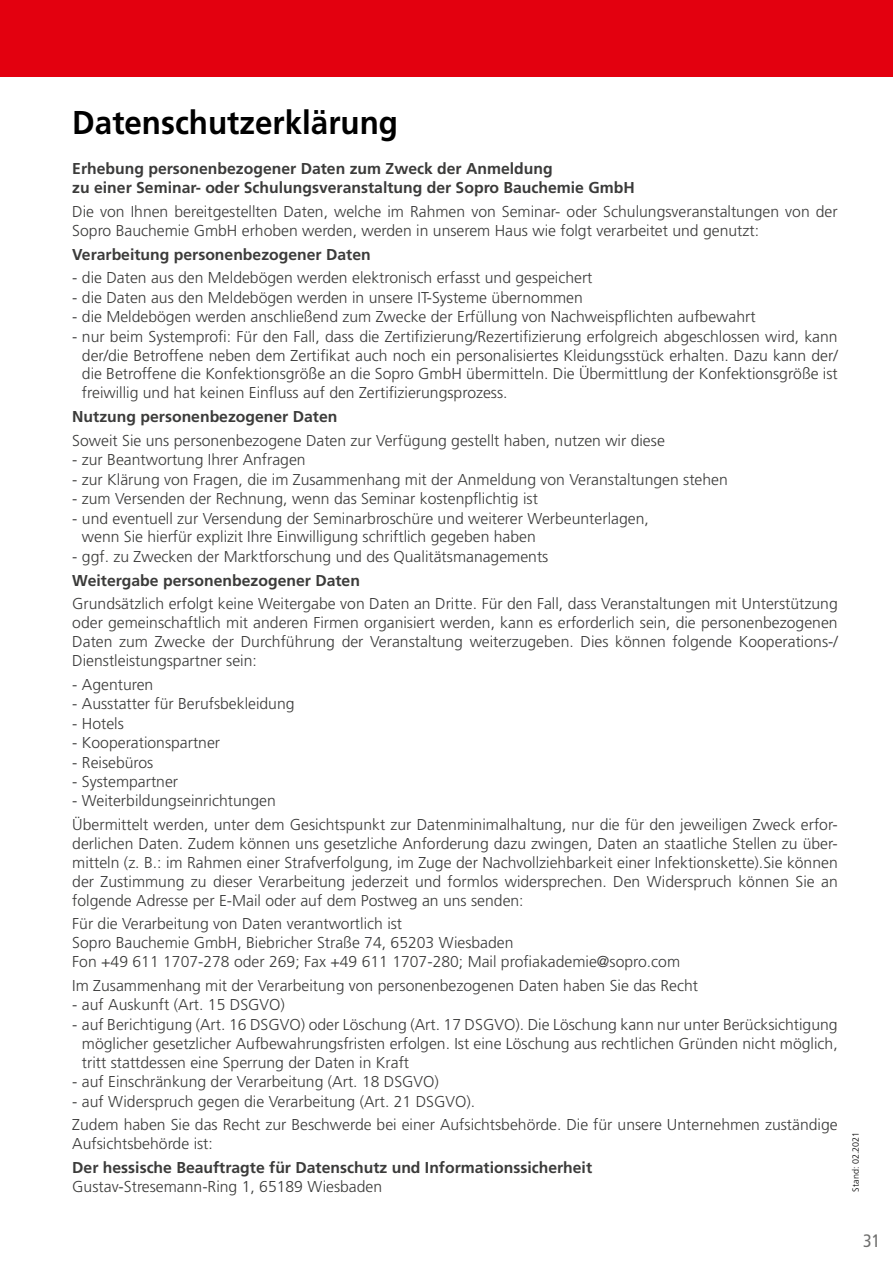
<style>
.page{position:relative;width:893px;height:1263px;background:#fff}
.page>*{position:absolute;margin:0;border:0;box-sizing:border-box;transform-origin:0 0}
.t1{font:700 33px "Frutiger LT";color:#000;scale:.95 1}
.t2{font:condensed 18px "Frutiger LT";color:#6f6f6e}
.t3{font:300 15.75px/18.9px "Frutiger LT";color:#3b3b3a}
.t4{font:700 15.75px/18.9px "Frutiger LT";color:#3b3b3a}
.t5{font:300 9px "Frutiger LT";color:#000}
</style>
<div class="page">
<div style="left:0;top:0;width:893px;height:77px;background:#e3000f"></div>
<h1 class="t1" style="left:72px;top:103px;width:344px">Datenschutzerklärung</h1>
<p class="t4" style="left:72px;top:159px;width:564px">Erhebung personenbezogener Daten zum Zweck der Anmeldung<br>zu einer Seminar- oder Schulungsveranstaltung der Sopro Bauchemie GmbH</p>
<p class="t3" style="left:72px;top:202px;width:767px">Die von Ihnen bereitgestellten Daten, welche im Rahmen von Seminar- oder Schulungsveranstaltungen von der<br>Sopro Bauchemie GmbH erhoben werden, werden in unserem Haus wie folgt verarbeitet und genutzt:</p>
<p class="t4" style="left:72px;top:245px;width:300px">Verarbeitung personenbezogener Daten</p>
<p class="t3" style="left:72px;top:269px;width:522px">- die Daten aus den Meldebögen werden elektronisch erfasst und gespeichert</p>
<p class="t3" style="left:72px;top:288px;width:512px">- die Daten aus den Meldebögen werden in unsere IT-Systeme übernommen</p>
<p class="t3" style="left:72px;top:307px;width:685px">- die Meldebögen werden anschließend zum Zwecke der Erfüllung von Nachweispflichten aufbewahrt</p>
<p class="t3" style="left:82px;top:327px;width:757px;text-align:justify;text-indent:-10px">- nur beim Systemprofi: Für den Fall, dass die Zertifizierung/Rezertifizierung erfolgreich abgeschlossen wird, kann der/die Betroffene neben dem Zertifikat auch noch ein personalisiertes Kleidungsstück erhalten. Dazu kann der/ die Betroffene die Konfektionsgröße an die Sopro GmbH übermitteln. Die Übermittlung der Konfektionsgröße ist freiwillig und hat keinen Einfluss auf den Zertifizierungsprozess.</p>
<p class="t4" style="left:72px;top:407px;width:267px">Nutzung personenbezogener Daten</p>
<p class="t3" style="left:72px;top:431px;width:594px">Soweit Sie uns personenbezogene Daten zur Verfügung gestellt haben, nutzen wir diese</p>
<p class="t3" style="left:72px;top:450px;width:235px">- zur Beantwortung Ihrer Anfragen</p>
<p class="t3" style="left:72px;top:470px;width:657px">- zur Klärung von Fragen, die im Zusammenhang mit der Anmeldung von Veranstaltungen stehen</p>
<p class="t3" style="left:72px;top:489px;width:467px">- zum Versenden der Rechnung, wenn das Seminar kostenpflichtig ist</p>
<p class="t3" style="left:82px;top:509px;width:568px;text-indent:-10px">- und eventuell zur Versendung der Seminarbroschüre und weiterer Werbeunterlagen, wenn Sie hierfür explizit Ihre Einwilligung schriftlich gegeben haben</p>
<p class="t3" style="left:72px;top:547px;width:478px">- ggf. zu Zwecken der Marktforschung und des Qualitätsmanagements</p>
<p class="t4" style="left:72px;top:571px;width:289px">Weitergabe personenbezogener Daten</p>
<p class="t3" style="left:72px;top:595px;width:767px;text-align:justify">Grundsätzlich erfolgt keine Weitergabe von Daten an Dritte. Für den Fall, dass Veranstaltungen mit Unterstützung oder gemeinschaftlich mit anderen Firmen organisiert werden, kann es erforderlich sein, die personenbezogenen Daten zum Zwecke der Durchführung der Veranstaltung weiterzugeben. Dies können folgende Kooperations-/ Dienstleistungspartner sein:</p>
<p class="t3" style="left:72px;top:675px;width:83px">- Agenturen</p>
<p class="t3" style="left:72px;top:694px;width:224px">- Ausstatter für Berufsbekleidung</p>
<p class="t3" style="left:72px;top:714px;width:53px">- Hotels</p>
<p class="t3" style="left:72px;top:733px;width:149px">- Kooperationspartner</p>
<p class="t3" style="left:72px;top:753px;width:83px">- Reisebüros</p>
<p class="t3" style="left:72px;top:772px;width:107px">- Systempartner</p>
<p class="t3" style="left:72px;top:789px;width:767px;line-height:23.7px">- Weiterbildungseinrichtungen<br>Übermittelt werden, unter dem Gesichtspunkt zur Datenminimalhaltung, nur die für den jeweiligen Zweck erfor-</p>
<p class="t3" style="left:72px;top:834px;width:767px;text-align:justify">derlichen Daten. Zudem können uns gesetzliche Anforderung dazu zwingen, Daten an staatliche Stellen zu über&shy;mitteln (z. B.: im Rahmen einer Strafverfolgung, im Zuge der Nachvollziehbarkeit einer Infektionskette).Sie können der Zustimmung zu dieser Verarbeitung jederzeit und formlos widersprechen. Den Widerspruch können Sie an folgende Adresse per E-Mail oder auf dem Postweg an uns senden:</p>
<p class="t3" style="left:72px;top:915px;width:609px">Für die Verarbeitung von Daten verantwortlich ist<br>Sopro Bauchemie GmbH, Biebricher Straße 74, 65203 Wiesbaden<br>Fon +49 611 1707-278 oder 269; Fax +49 611 1707-280; Mail profiakademie@sopro.com</p>
<p class="t3" style="left:72px;top:976px;width:627px">Im Zusammenhang mit der Verarbeitung von personenbezogenen Daten haben Sie das Recht</p>
<p class="t3" style="left:72px;top:996px;width:214px">- auf Auskunft (Art. 15 DSGVO)</p>
<p class="t3" style="left:82px;top:1015px;width:757px;text-align:justify;text-indent:-10px">- auf Berichtigung (Art. 16 DSGVO) oder Löschung (Art. 17 DSGVO). Die Löschung kann nur unter Berücksichtigung möglicher gesetzlicher Aufbewahrungsfristen erfolgen. Ist eine Löschung aus rechtlichen Gründen nicht möglich, tritt stattdessen eine Sperrung der Daten in Kraft</p>
<p class="t3" style="left:72px;top:1072px;width:368px">- auf Einschränkung der Verarbeitung (Art. 18 DSGVO)</p>
<p class="t3" style="left:72px;top:1089px;width:767px;line-height:23.7px">- auf Widerspruch gegen die Verarbeitung (Art. 21 DSGVO).<br>Zudem haben Sie das Recht zur Beschwerde bei einer Aufsichtsbehörde. Die für unsere Unternehmen zuständige</p>
<p class="t3" style="left:72px;top:1134px;width:142px">Aufsichtsbehörde ist:</p>
<p class="t4" style="left:72px;top:1158px;width:521px">Der hessische Beauftragte für Datenschutz und Informationssicherheit</p>
<p class="t3" style="left:72px;top:1177px;width:311px">Gustav-Stresemann-Ring 1, 65189 Wiesbaden</p>
<p class="t5" style="left:851px;top:1192px;width:62px;rotate:-90deg">Stand: 02.2021</p>
<p class="t2" style="left:863px;top:1230px;width:19px">31</p>
</div>
